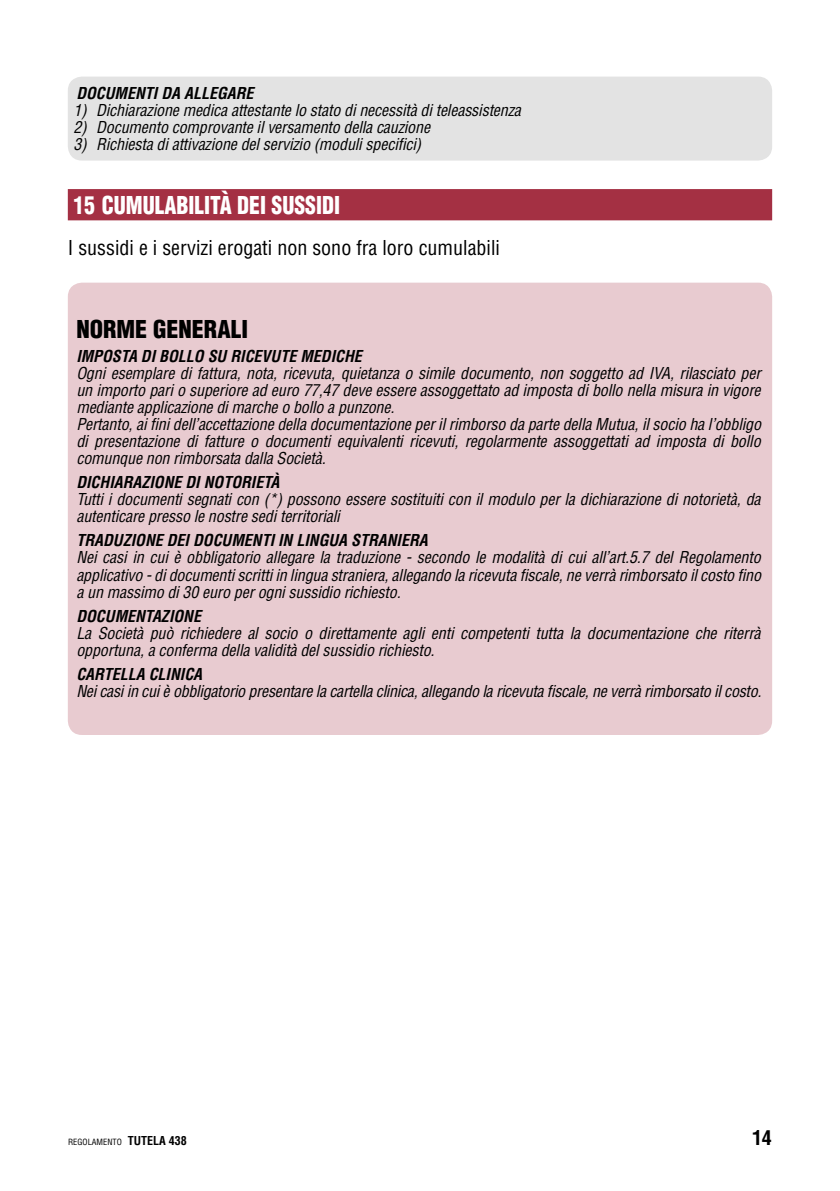
<style>
.page{position:relative;width:840px;height:1191px;background:#fff}
.page>*{position:absolute;margin:0;border:0;box-sizing:border-box;transform-origin:0 0}
.t1{font:900 condensed 24px "Helvetica LT Std";color:#fff;scale:.9 1}
.t2{font:900 condensed 24px "Helvetica LT Std";color:#000}
.t3{font:condensed 20px "Helvetica LT Std";color:#000}
.t4{font:700 condensed 20px "Helvetica LT Std";color:#000}
.t5{font:italic condensed 16px/17px "Helvetica LT Std";letter-spacing:-.01em;color:#000}
.t6{font:italic 700 condensed 16px "Helvetica LT Std";color:#000}
.t7{font:condensed 8.4px "Helvetica LT Std";color:#000}
.s1{font-weight:700;font-size:12px}
</style>
<div class="page">
<div style="left:68px;top:189px;width:703px;height:31px;background:#a43043"></div>
<div style="left:68px;top:77px;width:703px;height:84px;background:#e3e3e3;border-radius:14px"></div>
<div style="left:68px;top:283px;width:703px;height:452px;background:#e8cbd0;border-radius:14px"></div>
<p class="t6" style="left:76px;top:83px;width:179px">DOCUMENTI DA ALLEGARE</p>
<p class="t5" style="left:73px;top:102px;width:449px">1) Dichiarazione medica attestante lo stato di necessità di teleassistenza</p>
<p class="t5" style="left:73px;top:119px;width:358px">2) Documento comprovante il versamento della cauzione</p>
<p class="t5" style="left:73px;top:136px;width:349px">3) Richiesta di attivazione del servizio (moduli specifici)</p>
<h1 class="t1" style="left:73px;top:190px;width:297px">15 CUMULABILITÀ DEI SUSSIDI</h1>
<p class="t3" style="left:68px;top:235px;width:433px">I sussidi e i servizi erogati non sono fra loro cumulabili</p>
<h1 class="t2" style="left:76px;top:314px;width:173px">NORME GENERALI</h1>
<p class="t6" style="left:76px;top:346px;width:287px">IMPOSTA DI BOLLO SU RICEVUTE MEDICHE</p>
<p class="t5" style="left:76px;top:365px;width:685px">Ogni esemplare di fattura, nota, ricevuta, quietanza o simile documento, non soggetto ad IVA, rilasciato per un importo pari o superiore ad euro 77,47 deve essere assoggettato ad imposta di bollo nella misura in vigore mediante applicazione di marche o bollo a punzone.<br>Pertanto, ai fini dell’accettazione della documentazione per il rimborso da parte della Mutua, il socio ha l’obbligo di presentazione di fatture o documenti equivalenti ricevuti, regolarmente assoggettati ad imposta di bollo comunque non rimborsata dalla Società.</p>
<p class="t6" style="left:76px;top:472px;width:204px">DICHIARAZIONE DI NOTORIETÀ</p>
<p class="t5" style="left:76px;top:491px;width:685px">Tutti i documenti segnati con (*) possono essere sostituiti con il modulo per la dichiarazione di notorietà, da autenticare presso le nostre sedi territoriali</p>
<p class="t6" style="left:76px;top:530px;width:352px">TRADUZIONE DEI DOCUMENTI IN LINGUA STRANIERA</p>
<p class="t5" style="left:76px;top:549px;width:685px;text-align:justify">Nei casi in cui è obbligatorio allegare la traduzione - secondo le modalità di cui all’art.5.7 del Regolamento applicativo - di documenti scritti in lingua straniera, allegando la ricevuta fiscale, ne verrà rimborsato il costo fino a un massimo di 30 euro per ogni sussidio richiesto.</p>
<p class="t6" style="left:76px;top:605px;width:126px">DOCUMENTAZIONE</p>
<p class="t5" style="left:76px;top:624px;width:685px">La Società può richiedere al socio o direttamente agli enti competenti tutta la documentazione che riterrà opportuna, a conferma della validità del sussidio richiesto.</p>
<p class="t6" style="left:76px;top:664px;width:127px">CARTELLA CLINICA</p>
<p class="t5" style="left:76px;top:682px;width:686px">Nei casi in cui è obbligatorio presentare la cartella clinica, allegando la ricevuta fiscale, ne verrà rimborsato il costo.</p>
<p class="t7" style="left:68px;top:1136px;width:120px">REGOLAMENTO <span class="s1">TUTELA 438</span></p>
<p class="t4" style="left:752px;top:1123px;width:21px">14</p>
<p class="t7" style="left:68px;top:1134px;width:57px">REGOLAMENTO</p>
</div>
